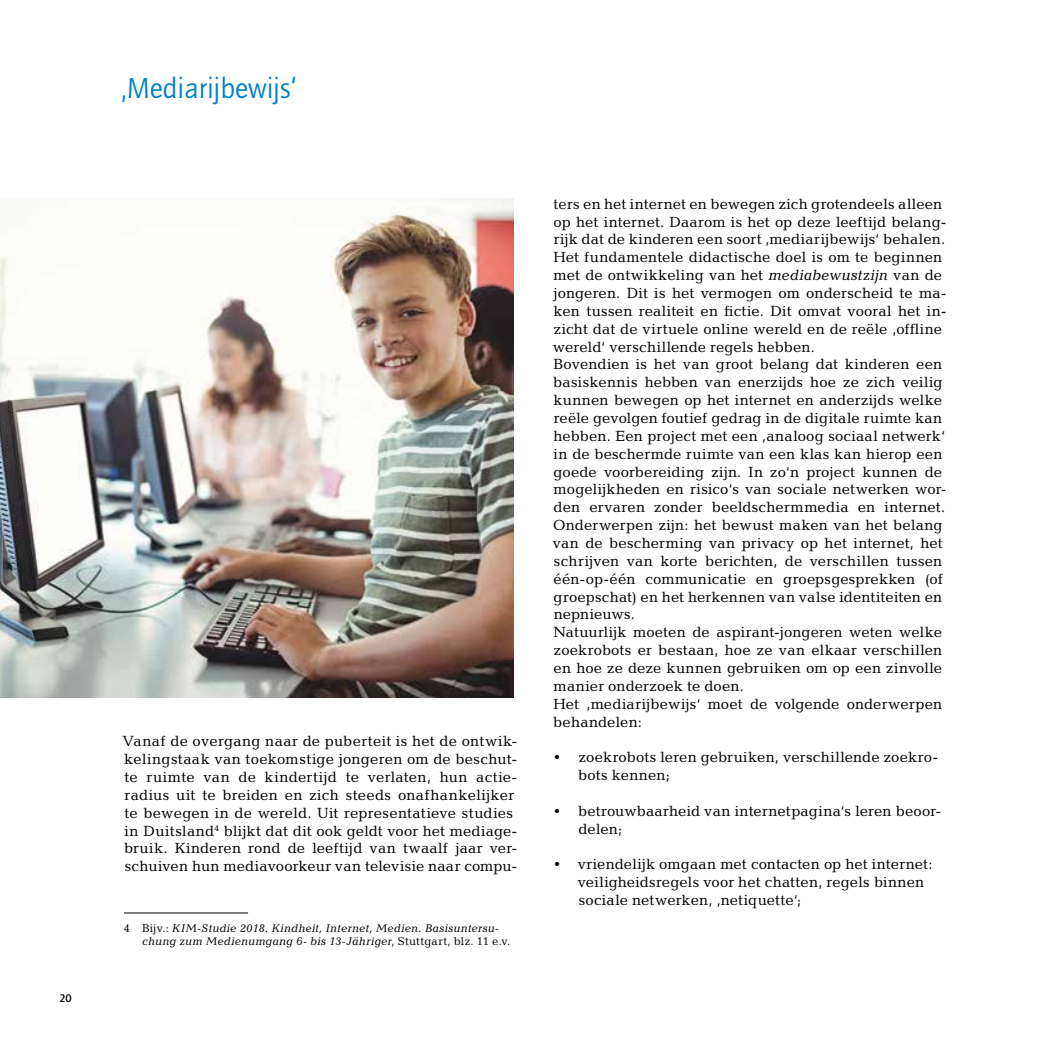
<style>
.page{position:relative;width:1042px;height:1042px;background:#fff}
.page>*{position:absolute;margin:0;border:0;box-sizing:border-box;transform-origin:0 0}
.t1{font:29.75px "Quay Itc T";color:#0081c7}
.t2{font:14.88px/17.8px "Candida Std";letter-spacing:.015em;color:#000}
.t3{font:italic 11.38px/13.7px "Candida Std";letter-spacing:.015em;color:#000}
.t4{font:700 11.38px "Quay Itc T";color:#000}
.s1{font-style:normal}
.s2{font-style:italic}
.s3{font-family:"Quay Itc T"}
</style>
<div class="page">
<img style="left:0;top:198px;width:513px;height:500px">
<hr style="left:124px;top:912px;width:124px;height:1px;background:#000">
<p class="t4" style="left:59px;top:992px;width:14px">20</p>
<h1 class="t1" style="left:121px;top:70px;width:177px">‚Mediarijbewijs‘</h1>
<p class="t2" style="left:123px;top:732px;width:396px">Vanaf de overgang naar de puberteit is het de ontwik&shy;kelingstaak van toekomstige jongeren om de beschut&shy;te ruimte van de kindertijd te verlaten, hun actie&shy;radius uit te breiden en zich steeds onafhankelijker te bewegen in de wereld. Uit representatieve studies in Duitsland<sup>4</sup> blijkt dat dit ook geldt voor het mediage&shy;bruik. Kinderen rond de leeftijd van twaalf jaar ver&shy;schuiven hun mediavoorkeur van televisie naar compu-</p>
<p class="t3" style="left:142px;top:921px;width:369px;text-indent:-18px"><span class="s1">4 Bijv.:</span> KIM-Studie 2018. Kindheit, Internet, Medien. Basisuntersu&shy;chung zum Medienumgang 6- bis 13-Jähriger<span class="s1">, Stuttgart, blz. 11 e.v.</span></p>
<p class="t2" style="left:553px;top:195px;width:395px">ters en het internet en bewegen zich grotendeels alleen op het internet. Daarom is het op deze leeftijd belang&shy;rijk dat de kinderen een soort ‚mediarijbewijs‘ behalen.<br>Het fundamentele didactische doel is om te beginnen met de ontwikkeling van het <span class="s2">mediabewustzijn</span> van de jongeren. Dit is het vermogen om onderscheid te ma&shy;ken tussen realiteit en fictie. Dit omvat vooral het in&shy;zicht dat de virtuele online wereld en de reële ‚offline wereld‘ verschillende regels hebben.<br>Bovendien is het van groot belang dat kinderen een basiskennis hebben van enerzijds hoe ze zich veilig kunnen bewegen op het internet en anderzijds welke reële gevolgen foutief gedrag in de digitale ruimte kan hebben. Een project met een ‚analoog sociaal netwerk‘ in de beschermde ruimte van een klas kan hierop een goede voorbereiding zijn. In zo‘n project kunnen de mogelijkheden en risico‘s van sociale netwerken wor&shy;den ervaren zonder beeldschermmedia en internet.<br>Onderwerpen zijn: het bewust maken van het belang van de bescherming van privacy op het internet, het schrijven van korte berichten, de verschillen tussen één-op-één communicatie en groepsgesprekken (of groepschat) en het herkennen van valse identiteiten en nepnieuws.<br>Natuurlijk moeten de aspirant-jongeren weten welke zoekrobots er bestaan, hoe ze van elkaar verschillen en hoe ze deze kunnen gebruiken om op een zinvolle manier onderzoek te doen.<br>Het ‚mediarijbewijs‘ moet de volgende onderwerpen behandelen:</p>
<p class="t2" style="left:578px;top:748px;width:361px;text-indent:-26px"><span class="s3">•</span> zoekrobots leren gebruiken, verschillende zoekro&shy;bots kennen;</p>
<p class="t2" style="left:578px;top:802px;width:364px;text-indent:-26px"><span class="s3">•</span> betrouwbaarheid van internetpagina‘s leren beoor&shy;delen;</p>
<p class="t2" style="left:578px;top:855px;width:356px;text-indent:-26px"><span class="s3">•</span> vriendelijk omgaan met contacten op het internet: veiligheidsregels voor het chatten, regels binnen sociale netwerken, ‚netiquette‘;</p>
</div>
